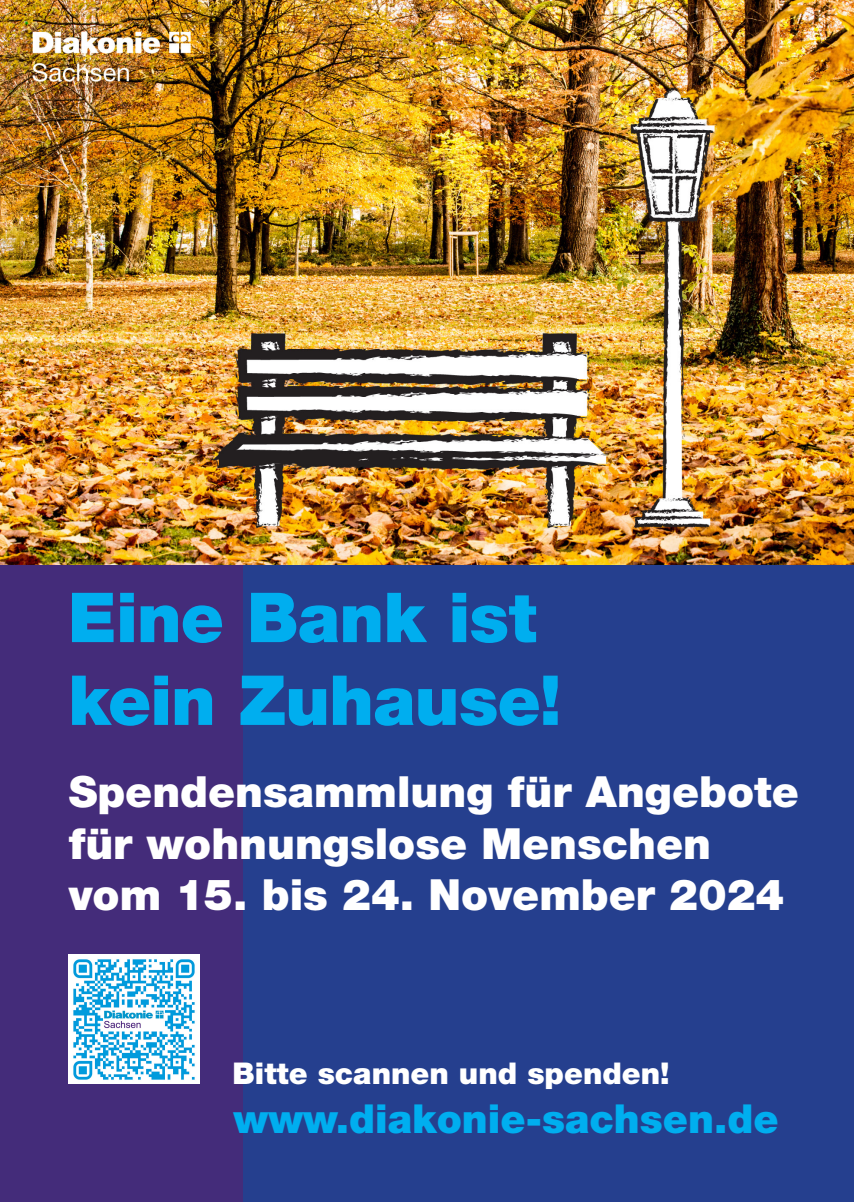
<style>
.page{position:relative;width:854px;height:1202px;background:#fff}
.page>*{position:absolute;margin:0;border:0;box-sizing:border-box;transform-origin:0 0}
.t1{font:900 69px/82.8px "Helvetica Neue LT Std";letter-spacing:-.015em;color:#00aeef}
.t2{font:900 43px/51.6px "Helvetica Neue LT Std";color:#fff}
.t3{font:900 40px "Helvetica Neue LT Std";color:#00aeef}
.t4{font:900 30px "Helvetica Neue LT Std";color:#fff}
</style>
<div class="page">
<div style="left:243px;top:553px;width:610px;height:649px;background:#253f8e"></div>
<div style="left:0;top:553px;width:243px;height:649px;background:#442c7a"></div>
<img style="left:0;top:0;width:853px;height:564px">
<img style="left:69px;top:954px;width:130px;height:130px">
<p class="t1" style="left:68px;top:576px;width:494px">Eine Bank ist kein Zuhause!</p>
<p class="t2" style="left:69px;top:766px;width:731px">Spendensammlung für Angebote für wohnungslose Menschen</p>
<p class="t2" style="left:69px;top:869px;width:717px">vom 15. bis 24. November 2024</p>
<p class="t4" style="left:232px;top:1055px;width:438px">Bitte scannen und spenden!</p>
<p class="t3" style="left:233px;top:1095px;width:546px">www.diakonie-sachsen.de</p>
</div>
